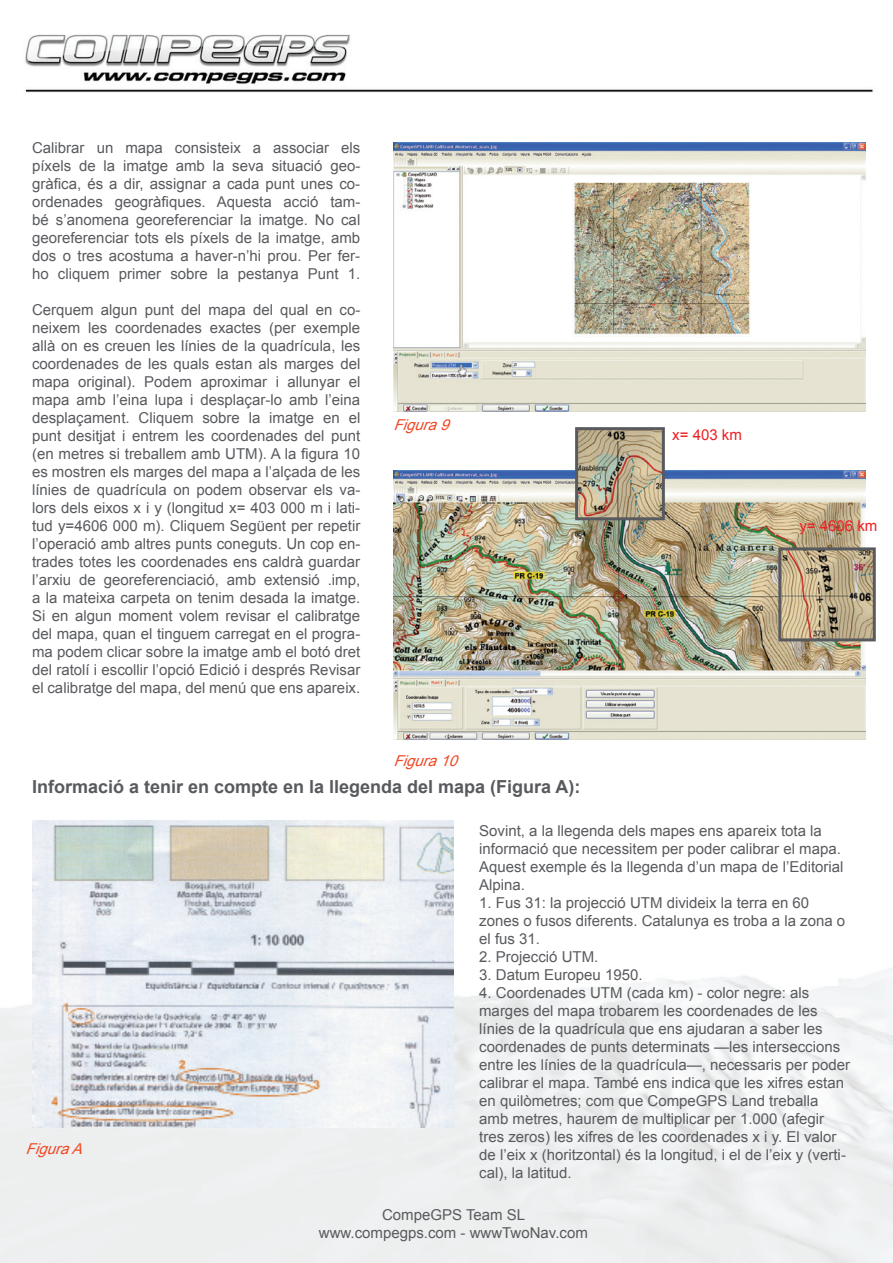
<style>
.page{position:relative;width:893px;height:1263px;background:#fff}
.page>*{position:absolute;margin:0;border:0;box-sizing:border-box;transform-origin:0 0}
.t1{font:700 18px "Arial";color:#585a5e}
.t2{font:15px/18px "Arial";color:#585a5e}
.t3{font:italic 15px "Arial";color:#f04824}
.t4{font:15px "Arial";color:#ee1f23}
</style>
<div class="page">
<img style="left:0;top:34px;width:893px;height:1229px">
<img style="left:393px;top:142px;width:472px;height:270px">
<img style="left:393px;top:471px;width:472px;height:269px">
<img style="left:579px;top:431px;width:82px;height:85px">
<div style="left:575px;top:427px;width:90px;height:93px;border:3px solid #585a5e"></div>
<img style="left:782px;top:551px;width:90px;height:86px">
<div style="left:778px;top:547px;width:98px;height:94px;border:3px solid #585a5e"></div>
<img style="left:32px;top:821px;width:421px;height:307px">
<p class="t2" style="left:32px;top:139px;width:330px;text-align:justify">Calibrar un mapa consisteix a associar els píxels de la imatge amb la seva situació geo&shy;gràfica, és a dir, assignar a cada punt unes co&shy;ordenades geogràfiques. Aquesta acció tam&shy;bé s’anomena georeferenciar la imatge. No cal georeferenciar tots els píxels de la imatge, amb dos o tres acostuma a haver-n’hi prou. Per fer&shy;ho cliquem primer sobre la pestanya Punt 1.</p>
<p class="t2" style="left:32px;top:301px;width:330px;text-align:justify">Cerquem algun punt del mapa del qual en co&shy;neixem les coordenades exactes (per exemple allà on es creuen les línies de la quadrícula, les coordenades de les quals estan als marges del mapa original). Podem aproximar i allunyar el mapa amb l’eina lupa i desplaçar-lo amb l’eina desplaçament. Cliquem sobre la imatge en el punt desitjat i entrem les coordenades del punt (en metres si treballem amb UTM). A la figura 10 es mostren els marges del mapa a l’alçada de les línies de quadrícula on podem observar els va&shy;lors dels eixos x i y (longitud x= 403 000 m i lati&shy;tud y=4606 000 m). Cliquem Següent per repetir l’operació amb altres punts coneguts. Un cop en&shy;trades totes les coordenades ens caldrà guardar l’arxiu de georeferenciació, amb extensió .imp, a la mateixa carpeta on tenim desada la imatge.<br>Si en algun moment volem revisar el calibratge del mapa, quan el tinguem carregat en el progra&shy;ma podem clicar sobre la imatge amb el botó dret del ratolí i escollir l’opció Edició i després Revisar el calibratge del mapa, del menú que ens apareix.</p>
<p class="t3" style="left:393px;top:415px;width:64px">Figura9</p>
<p class="t3" style="left:393px;top:751px;width:72px">Figura10</p>
<p class="t1" style="left:32px;top:774px;width:550px">Informació a tenir en compte en la llegenda del mapa (Figura A):</p>
<p class="t4" style="left:672px;top:425px;width:71px">x= 403 km</p>
<p class="t4" style="left:799px;top:516px;width:79px">y= 4606 km</p>
<p class="t3" style="left:26px;top:1139px;width:65px">FiguraA</p>
<p class="t2" style="left:479px;top:822px;width:366px">Sovint, a la llegenda dels mapes ens apareix tota la informació que necessitem per poder calibrar el mapa.<br>Aquest exemple és la llegenda d’un mapa de l’Editorial Alpina.</p>
<p class="t2" style="left:479px;top:894px;width:368px">1. Fus 31: la projecció UTM divideix la terra en 60 zones o fusos diferents. Catalunya es troba a la zona o el fus 31.</p>
<p class="t2" style="left:479px;top:948px;width:121px">2. Projecció UTM.</p>
<p class="t2" style="left:479px;top:966px;width:165px">3. Datum Europeu 1950.</p>
<p class="t2" style="left:479px;top:984px;width:372px">4. Coordenades UTM (cada km) - color negre: als marges del mapa trobarem les coordenades de les línies de la quadrícula que ens ajudaran a saber les coordenades de punts determinats —les interseccions entre les línies de la quadrícula—, necessaris per poder calibrar el mapa. També ens indica que les xifres estan en quilòmetres; com que CompeGPS Land treballa amb metres, haurem de multiplicar per 1.000 (afegir tres zeros) les xifres de les coordenades x i y. El valor de l’eix x (horitzontal) és la longitud, i el de l’eix y (verti&shy;cal), la latitud.</p>
<p class="t2" style="left:319px;top:1206px;width:270px;text-align:center">CompeGPS Team SL www.compegps.com - wwwTwoNav.com</p>
</div>
